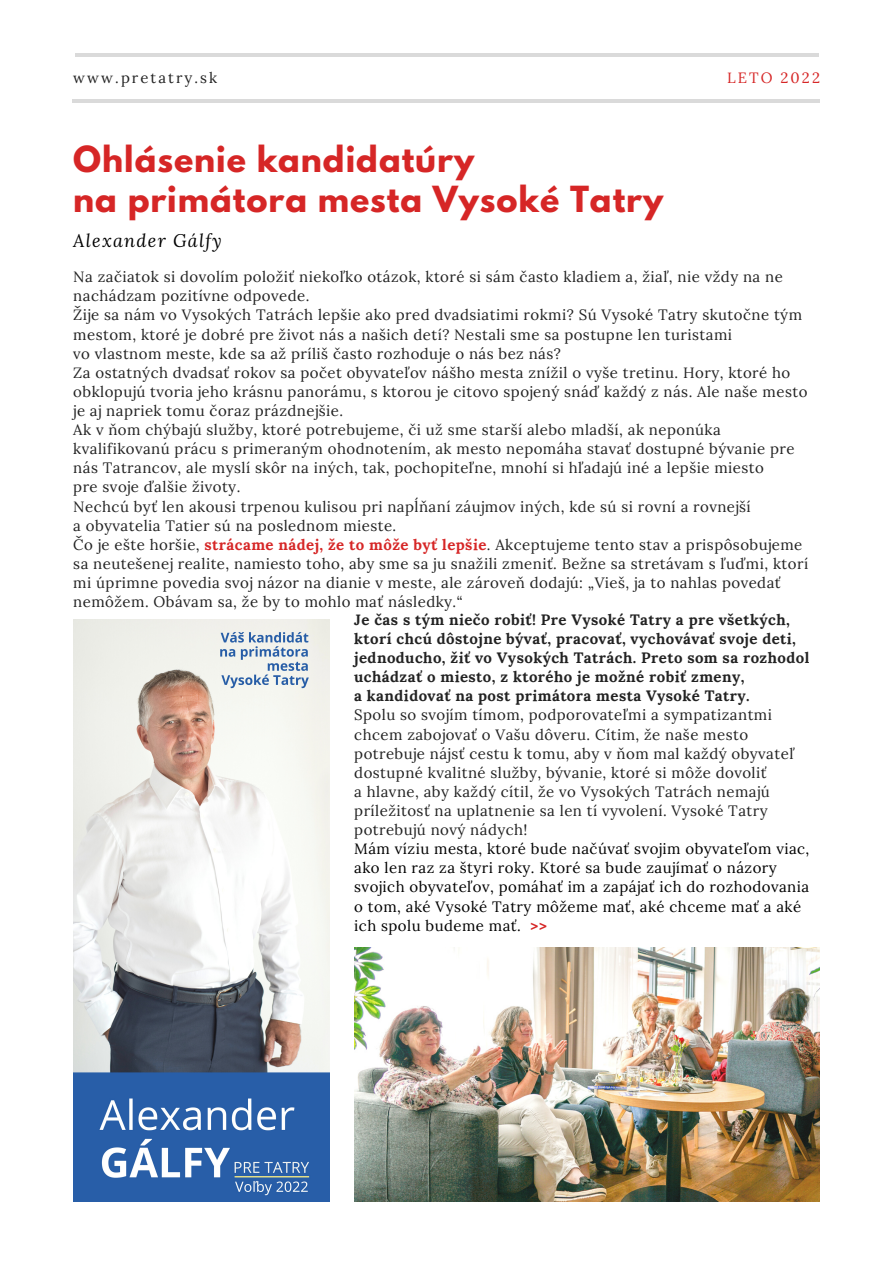
<style>
.page{position:relative;width:893px;height:1264px;background:#fff}
.page>*{position:absolute;margin:0;border:0;box-sizing:border-box;transform-origin:0 0}
.t1{font:700 31.8px/40.5px "League Spartan";letter-spacing:.03em;color:#d62626}
.t2{font:italic 18px "Lora";letter-spacing:.07em;color:#000}
.t3{font:15px/19px "Lora";letter-spacing:.03em;color:#222}
.t4{font:700 15px/19px "Lora";letter-spacing:.03em;color:#222}
.t5{font:15px/19px "Lora";letter-spacing:.03em;color:#000}
.t6{font:14.85px "Lora";letter-spacing:.14em;color:#222}
.t7{font:14.85px "Lora";letter-spacing:.14em;color:#d62626}
.s1{font-weight:700;color:#d62626}
</style>
<div class="page">
<hr style="left:72px;top:99px;width:748px;height:3px;background:#000">
<hr style="left:75px;top:53px;width:743px;height:4px;background:#dadada">
<img style="left:73px;top:619px;width:257px;height:582px">
<img style="left:354px;top:947px;width:465px;height:254px">
<p class="t6" style="left:73px;top:68px;width:145px">www.pretatry.sk</p>
<p class="t7" style="left:727px;top:68px;width:94px">LETO 2022</p>
<h1 class="t1" style="left:73px;top:143px;width:591px">Ohlásenie kandidatúry<br>na primátora mesta Vysoké Tatry</h1>
<p class="t2" style="left:73px;top:228px;width:150px">Alexander Gálfy</p>
<p class="t3" style="left:73px;top:267px;width:736px">Na začiatok si dovolím položiť niekoľko otázok, ktoré si sám často kladiem a, žiaľ, nie vždy na ne nachádzam pozitívne odpovede.<br>Žije sa nám vo Vysokých Tatrách lepšie ako pred dvadsiatimi rokmi? Sú Vysoké Tatry skutočne tým mestom, ktoré je dobré pre život nás a našich detí? Nestali sme sa postupne len turistami<br>vo vlastnom meste, kde sa až príliš často rozhoduje o nás bez nás?<br>Za ostatných dvadsať rokov sa počet obyvateľov nášho mesta znížil o vyše tretinu. Hory, ktoré ho obklopujú tvoria jeho krásnu panorámu, s ktorou je citovo spojený snáď každý z nás. Ale naše mesto je aj napriek tomu čoraz prázdnejšie.<br>Ak v ňom chýbajú služby, ktoré potrebujeme, či už sme starší alebo mladší, ak neponúka kvalifikovanú prácu s primeraným ohodnotením, ak mesto nepomáha stavať dostupné bývanie pre nás Tatrancov, ale myslí skôr na iných, tak, pochopiteľne, mnohí si hľadajú iné a lepšie miesto<br>pre svoje ďalšie životy.<br>Nechcú byť len akousi trpenou kulisou pri napĺňaní záujmov iných, kde sú si rovní a rovnejší<br>a obyvatelia Tatier sú na poslednom mieste.<br>Čo je ešte horšie, <span class="s1">strácame nádej, že to môže byť lepšie</span>. Akceptujeme tento stav a prispôsobujeme sa neutešenej realite, namiesto toho, aby sme sa ju snažili zmeniť. Bežne sa stretávam s ľuďmi, ktorí mi úprimne povedia svoj názor na dianie v meste, ale zároveň dodajú: „Vieš, ja to nahlas povedať nemôžem. Obávam sa, že by to mohlo mať následky.“</p>
<p class="t4" style="left:354px;top:609px;width:456px">Je čas s tým niečo robiť! Pre Vysoké Tatry a pre všetkých, ktorí chcú dôstojne bývať, pracovať, vychovávať svoje deti, jednoducho, žiť vo Vysokých Tatrách. Preto som sa rozhodol uchádzať o miesto, z ktorého je možné robiť zmeny,<br>a kandidovať na post primátora mesta Vysoké Tatry.</p>
<p class="t3" style="left:354px;top:705px;width:441px">Spolu so svojím tímom, podporovateľmi a sympatizantmi chcem zabojovať o Vašu dôveru. Cítim, že naše mesto potrebuje nájsť cestu k tomu, aby v ňom mal každý obyvateľ dostupné kvalitné služby, bývanie, ktoré si môže dovoliť<br>a hlavne, aby každý cítil, že vo Vysokých Tatrách nemajú príležitosť na uplatnenie sa len tí vyvolení. Vysoké Tatry potrebujú nový nádych!</p>
<p class="t5" style="left:354px;top:839px;width:456px">Mám víziu mesta, ktoré bude načúvať svojim obyvateľom viac, ako len raz za štyri roky. Ktoré sa bude zaujímať o názory svojich obyvateľov, pomáhať im a zapájať ich do rozhodovania o tom, aké Vysoké Tatry môžeme mať, aké chceme mať a aké ich spolu budeme mať. <span class="s1">&gt;&gt;</span></p>
</div>
